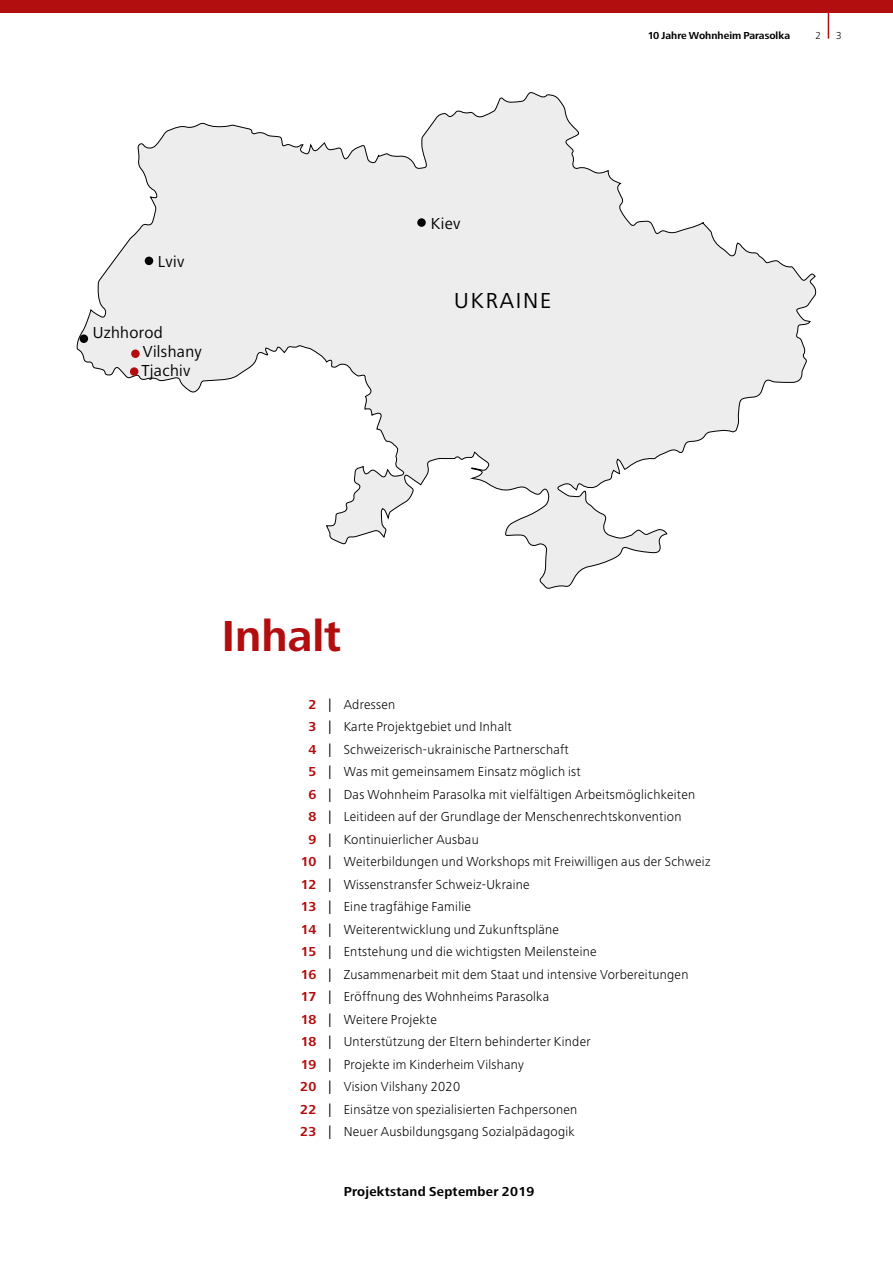
<style>
.page{position:relative;width:893px;height:1263px;background:#fff}
.page>*{position:absolute;margin:0;border:0;box-sizing:border-box;transform-origin:0 0}
.t1{font:700 45px "Frutiger Next LT";color:#b20e10}
.t2{font:22.5px "Frutiger Next LT";letter-spacing:.08em;color:#000}
.t3{font:16.5px "Frutiger Next LT";letter-spacing:.02em;color:#000}
.t4{font:300 13.5px "Frutiger Next LT";letter-spacing:.02em;color:#000}
.t5{font:700 13.5px "Frutiger Next LT";letter-spacing:.02em;color:#000}
.t6{font:700 10.5px "Frutiger Next LT";color:#000}
.t7{font:300 10.5px "Frutiger Next LT";color:#000}
.s1{font-weight:700;color:#b20e10}
.s2{font-weight:400}
</style>
<div class="page">
<svg style="left:76px;top:92px;width:740px;height:497px"></svg>
<div style="left:417px;top:218px;width:9px;height:9px;background:#000;border-radius:50%"></div>
<div style="left:80px;top:334px;width:8px;height:9px;background:#000;border-radius:50%"></div>
<div style="left:145px;top:257px;width:8px;height:8px;background:#000;border-radius:50%"></div>
<div style="left:130px;top:367px;width:8px;height:9px;background:#b20e10;border-radius:50%"></div>
<div style="left:131px;top:349px;width:9px;height:9px;background:#b20e10;border-radius:50%"></div>
<hr style="left:828px;top:0;width:1px;height:39px;background:#b20e10">
<div style="left:0;top:0;width:893px;height:13px;background:#b20e10"></div>
<p class="t3" style="left:158px;top:253px;width:28px">Lviv</p>
<p class="t3" style="left:93px;top:324px;width:72px">Uzhhorod</p>
<p class="t3" style="left:142px;top:362px;width:50px">Tjachiv</p>
<p class="t3" style="left:143px;top:343px;width:61px">Vilshany</p>
<p class="t3" style="left:431px;top:215px;width:31px">Kiev</p>
<h2 class="t2" style="left:454px;top:288px;width:98px">UKRAINE</h2>
<p class="t6" style="left:648px;top:29px;width:144px">10 Jahre Wohnheim Parasolka</p>
<p class="t7" style="left:815px;top:29px;width:7px">2</p>
<p class="t7" style="left:836px;top:29px;width:7px">3</p>
<h1 class="t1" style="left:222px;top:610px;width:121px">Inhalt</h1>
<p class="t4" style="left:308px;top:697px;width:88px"><span class="s1">2</span> <span class="s2">|</span> Adressen</p>
<p class="t4" style="left:308px;top:719px;width:205px"><span class="s1">3</span> <span class="s2">|</span> Karte Projektgebiet und Inhalt</p>
<p class="t4" style="left:308px;top:742px;width:262px"><span class="s1">4</span> <span class="s2">|</span> Schweizerisch-ukrainische Partnerschaft</p>
<p class="t4" style="left:308px;top:764px;width:274px"><span class="s1">5</span> <span class="s2">|</span> Was mit gemeinsamem Einsatz möglich ist</p>
<p class="t4" style="left:308px;top:787px;width:388px"><span class="s1">6</span> <span class="s2">|</span> Das Wohnheim Parasolka mit vielfältigen Arbeitsmöglichkeiten</p>
<p class="t4" style="left:308px;top:809px;width:374px"><span class="s1">8</span> <span class="s2">|</span> Leitideen auf der Grundlage der Menschenrechtskonvention</p>
<p class="t4" style="left:308px;top:832px;width:172px"><span class="s1">9</span> <span class="s2">|</span> Kontinuierlicher Ausbau</p>
<p class="t4" style="left:301px;top:854px;width:411px"><span class="s1">10</span> <span class="s2">|</span> Weiterbildungen und Workshops mit Freiwilligen aus der Schweiz</p>
<p class="t4" style="left:301px;top:877px;width:230px"><span class="s1">12</span> <span class="s2">|</span> Wissenstransfer Schweiz-Ukraine</p>
<p class="t4" style="left:301px;top:899px;width:172px"><span class="s1">13</span> <span class="s2">|</span> Eine tragfähige Familie</p>
<p class="t4" style="left:301px;top:922px;width:260px"><span class="s1">14</span> <span class="s2">|</span> Weiterentwicklung und Zukunftspläne</p>
<p class="t4" style="left:301px;top:944px;width:297px"><span class="s1">15</span> <span class="s2">|</span> Entstehung und die wichtigsten Meilensteine</p>
<p class="t4" style="left:301px;top:967px;width:389px"><span class="s1">16</span> <span class="s2">|</span> Zusammenarbeit mit dem Staat und intensive Vorbereitungen</p>
<p class="t4" style="left:301px;top:989px;width:250px"><span class="s1">17</span> <span class="s2">|</span> Eröffnung des Wohnheims Parasolka</p>
<p class="t4" style="left:301px;top:1012px;width:137px"><span class="s1">18</span> <span class="s2">|</span> Weitere Projekte</p>
<p class="t4" style="left:301px;top:1034px;width:291px"><span class="s1">18</span> <span class="s2">|</span> Unterstützung der Eltern behinderter Kinder</p>
<p class="t4" style="left:301px;top:1057px;width:225px"><span class="s1">19</span> <span class="s2">|</span> Projekte im Kinderheim Vilshany</p>
<p class="t4" style="left:300px;top:1079px;width:161px"><span class="s1">20</span> <span class="s2">|</span> Vision Vilshany 2020</p>
<p class="t4" style="left:300px;top:1102px;width:278px"><span class="s1">22</span> <span class="s2">|</span> Einsätze von spezialisierten Fachpersonen</p>
<p class="t4" style="left:300px;top:1124px;width:276px"><span class="s1">23</span> <span class="s2">|</span> Neuer Ausbildungsgang Sozialpädagogik</p>
<p class="t5" style="left:344px;top:1184px;width:192px">Projektstand September 2019</p>
</div>
